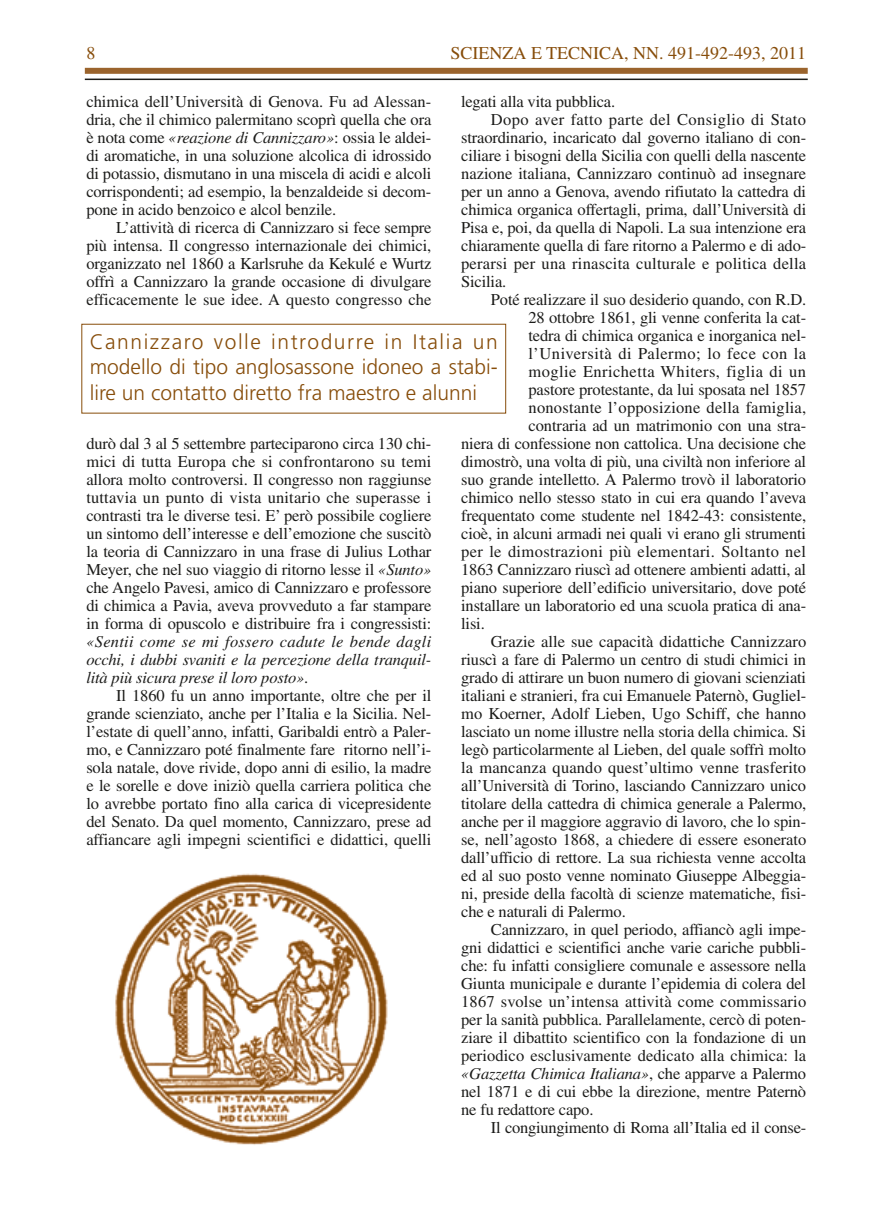
<style>
.page{position:relative;width:893px;height:1212px;background:#fff}
.page>*{position:absolute;margin:0;border:0;box-sizing:border-box;transform-origin:0 0}
.t1{font:300 21px/25.2px "Frutiger";color:#874d0a;text-align:justify}
.t2{font:18px "Times";color:#874d0a}
.t3{font:16.5px/18px "Times";letter-spacing:-.01em;color:#1c1c1a;text-align:justify}
.t4{font:italic 16.5px/18px "Times";letter-spacing:-.01em;color:#1c1c1a;text-align:justify}
.t5{font:16.5px "Times";letter-spacing:.01em;color:#1c1c1a}
.t6{font:16.5px "Times";letter-spacing:.025em;color:#1c1c1a}
.t7{font:16.5px "Times";letter-spacing:.015em;color:#1c1c1a}
.t8{font:16.5px "Times";letter-spacing:.02em;color:#1c1c1a}
.t9{font:16.5px "Times";letter-spacing:.03em;color:#1c1c1a}
.s1{font-style:italic}
.s2{font-style:normal}
</style>
<div class="page">
<div style="left:85px;top:68px;width:723px;height:6px;background:#9b642d"></div>
<hr style="left:85px;top:79px;width:723px;height:1px;background:#1c1c1a">
<img style="left:115px;top:873px;width:273px;height:272px">
<p class="t2" style="left:86px;top:46px;width:10px">8</p>
<p class="t2" style="left:451px;top:46px;width:357px">SCIENZA E TECNICA, NN. 491-492-493, 2011</p>
<p class="t3" style="left:86px;top:94px;width:347px">chimica dell’Università di Genova. Fu ad Alessan&shy;dria, che il chimico palermitano scoprì quella che ora è nota come <span class="s1">«reazione di Cannizzaro»</span>: ossia le aldei&shy;di aromatiche, in una soluzione alcolica di idrossido di potassio, dismutano in una miscela di acidi e alcoli corrispondenti; ad esempio, la benzaldeide si decom&shy;pone in acido benzoico e alcol benzile.</p>
<p class="t3" style="left:86px;top:220px;width:347px;text-indent:30px">L’attività di ricerca di Cannizzaro si fece sempre più intensa. Il congresso internazionale dei chimici, organizzato nel 1860 a Karlsruhe da Kekulé e Wurtz offrì a Cannizzaro la grande occasione di divulgare efficacemente le sue idee. A questo congresso che</p>
<p class="t3" style="left:461px;top:94px;width:156px">legati alla vita pubblica.</p>
<p class="t6" style="left:491px;top:114px;width:317px">Dopo aver fatto parte del Consiglio di Stato</p>
<p class="t3" style="left:461px;top:130px;width:347px">straordinario, incaricato dal governo italiano di con-</p>
<p class="t3" style="left:461px;top:148px;width:347px">ciliare i bisogni della Sicilia con quelli della nascente</p>
<p class="t3" style="left:461px;top:166px;width:346px">nazione italiana, Cannizzaro continuò ad insegnare</p>
<p class="t3" style="left:461px;top:184px;width:347px">per un anno a Genova, avendo rifiutato la cattedra di</p>
<p class="t3" style="left:461px;top:202px;width:347px">chimica organica offertagli, prima, dall’Università di</p>
<p class="t3" style="left:461px;top:220px;width:347px">Pisa e, poi, da quella di Napoli. La sua intenzione era</p>
<p class="t3" style="left:461px;top:238px;width:347px">chiaramente quella di fare ritorno a Palermo e di ado-</p>
<p class="t7" style="left:461px;top:258px;width:347px">perarsi per una rinascita culturale e politica della</p>
<p class="t3" style="left:461px;top:274px;width:47px">Sicilia.</p>
<p class="t3" style="left:491px;top:292px;width:317px">Poté realizzare il suo desiderio quando, con R.D.</p>
<p class="t3" style="left:529px;top:310px;width:279px">28 ottobre 1861, gli venne conferita la cat-</p>
<p class="t3" style="left:529px;top:328px;width:279px">tedra di chimica organica e inorganica nel-</p>
<p class="t9" style="left:529px;top:348px;width:279px">l’Università di Palermo; lo fece con la</p>
<p class="t6" style="left:529px;top:366px;width:279px">moglie Enrichetta Whiters, figlia di un</p>
<p class="t3" style="left:529px;top:382px;width:279px">pastore protestante, da lui sposata nel 1857</p>
<p class="t5" style="left:529px;top:402px;width:279px">nonostante l’opposizione della famiglia,</p>
<p class="t3" style="left:529px;top:418px;width:279px">contraria ad un matrimonio con una stra-</p>
<p class="t3" style="left:461px;top:436px;width:347px">niera di confessione non cattolica. Una decisione che</p>
<p class="t3" style="left:461px;top:454px;width:347px">dimostrò, una volta di più, una civiltà non inferiore al</p>
<p class="t3" style="left:461px;top:472px;width:347px">suo grande intelletto. A Palermo trovò il laboratorio</p>
<p class="t3" style="left:461px;top:490px;width:347px">chimico nello stesso stato in cui era quando l’aveva</p>
<p class="t3" style="left:461px;top:508px;width:347px">frequentato come studente nel 1842-43: consistente,</p>
<p class="t3" style="left:461px;top:526px;width:347px">cioè, in alcuni armadi nei quali vi erano gli strumenti</p>
<p class="t8" style="left:461px;top:546px;width:346px">per le dimostrazioni più elementari. Soltanto nel</p>
<p class="t3" style="left:461px;top:562px;width:347px">1863 Cannizzaro riuscì ad ottenere ambienti adatti, al</p>
<p class="t3" style="left:461px;top:580px;width:347px">piano superiore dell’edificio universitario, dove poté</p>
<p class="t3" style="left:461px;top:598px;width:347px">installare un laboratorio ed una scuola pratica di ana-</p>
<p class="t3" style="left:461px;top:616px;width:25px">lisi.</p>
<p class="t3" style="left:491px;top:634px;width:317px">Grazie alle sue capacità didattiche Cannizzaro</p>
<p class="t3" style="left:461px;top:652px;width:347px">riuscì a fare di Palermo un centro di studi chimici in</p>
<p class="t3" style="left:461px;top:670px;width:347px">grado di attirare un buon numero di giovani scienziati</p>
<p class="t3" style="left:461px;top:688px;width:347px">italiani e stranieri, fra cui Emanuele Paternò, Gugliel-</p>
<p class="t3" style="left:461px;top:706px;width:347px">mo Koerner, Adolf Lieben, Ugo Schiff, che hanno</p>
<p class="t3" style="left:461px;top:724px;width:347px">lasciato un nome illustre nella storia della chimica. Si</p>
<p class="t3" style="left:461px;top:742px;width:347px">legò particolarmente al Lieben, del quale soffrì molto</p>
<p class="t5" style="left:461px;top:762px;width:347px">la mancanza quando quest’ultimo venne trasferito</p>
<p class="t3" style="left:461px;top:778px;width:347px">all’Università di Torino, lasciando Cannizzaro unico</p>
<p class="t3" style="left:461px;top:796px;width:347px">titolare della cattedra di chimica generale a Palermo,</p>
<p class="t3" style="left:461px;top:814px;width:347px">anche per il maggiore aggravio di lavoro, che lo spin-</p>
<p class="t3" style="left:461px;top:832px;width:347px">se, nell’agosto 1868, a chiedere di essere esonerato</p>
<p class="t3" style="left:461px;top:850px;width:347px">dall’ufficio di rettore. La sua richiesta venne accolta</p>
<p class="t3" style="left:461px;top:868px;width:347px">ed al suo posto venne nominato Giuseppe Albeggia-</p>
<p class="t3" style="left:461px;top:886px;width:347px">ni, preside della facoltà di scienze matematiche, fisi-</p>
<p class="t3" style="left:461px;top:904px;width:166px">che e naturali di Palermo.</p>
<p class="t3" style="left:491px;top:922px;width:317px">Cannizzaro, in quel periodo, affiancò agli impe-</p>
<p class="t3" style="left:461px;top:940px;width:347px">gni didattici e scientifici anche varie cariche pubbli-</p>
<p class="t3" style="left:461px;top:958px;width:347px">che: fu infatti consigliere comunale e assessore nella</p>
<p class="t3" style="left:461px;top:976px;width:347px">Giunta municipale e durante l’epidemia di colera del</p>
<p class="t5" style="left:461px;top:996px;width:347px">1867 svolse un’intensa attività come commissario</p>
<p class="t3" style="left:461px;top:1012px;width:347px">per la sanità pubblica. Parallelamente, cercò di poten-</p>
<p class="t3" style="left:461px;top:1030px;width:347px">ziare il dibattito scientifico con la fondazione di un</p>
<p class="t3" style="left:461px;top:1048px;width:347px">periodico esclusivamente dedicato alla chimica: la</p>
<p class="t4" style="left:461px;top:1066px;width:347px">«Gazzetta Chimica Italiana»<span class="s2">, che apparve a Palermo</span></p>
<p class="t3" style="left:461px;top:1084px;width:347px">nel 1871 e di cui ebbe la direzione, mentre Paternò</p>
<p class="t3" style="left:461px;top:1102px;width:134px">ne fu redattore capo.</p>
<p class="t3" style="left:491px;top:1120px;width:317px">Il congiungimento di Roma all’Italia ed il conse-</p>
<p class="t1" style="left:90px;top:331px;width:410px">Cannizzaro volle introdurre in Italia un modello di tipo anglosassone idoneo a stabi&shy;lire un contatto diretto fra maestro e alunni</p>
<p class="t3" style="left:86px;top:436px;width:347px">durò dal 3 al 5 settembre parteciparono circa 130 chi&shy;mici di tutta Europa che si confrontarono su temi allora molto controversi. Il congresso non raggiunse tuttavia un punto di vista unitario che superasse i contrasti tra le diverse tesi. E’ però possibile cogliere un sintomo dell’interesse e dell’emozione che suscitò la teoria di Cannizzaro in una frase di Julius Lothar Meyer, che nel suo viaggio di ritorno lesse il <span class="s1">«Sunto» </span>che Angelo Pavesi, amico di Cannizzaro e professore di chimica a Pavia, aveva provveduto a far stampare in forma di opuscolo e distribuire fra i congressisti:</p>
<p class="t4" style="left:86px;top:634px;width:347px">«Sentii come se mi fossero cadute le bende dagli occhi, i dubbi svaniti e la percezione della tranquil&shy;lità più sicura prese il loro posto»<span class="s2">.</span></p>
<p class="t3" style="left:86px;top:688px;width:347px;text-indent:30px">Il 1860 fu un anno importante, oltre che per il grande scienziato, anche per l’Italia e la Sicilia. Nel&shy;l’estate di quell’anno, infatti, Garibaldi entrò a Paler&shy;mo, e Cannizzaro poté finalmente fare ritorno nell’i&shy;sola natale, dove rivide, dopo anni di esilio, la madre e le sorelle e dove iniziò quella carriera politica che lo avrebbe portato fino alla carica di vicepresidente del Senato. Da quel momento, Cannizzaro, prese ad affiancare agli impegni scientifici e didattici, quelli</p>
</div>
